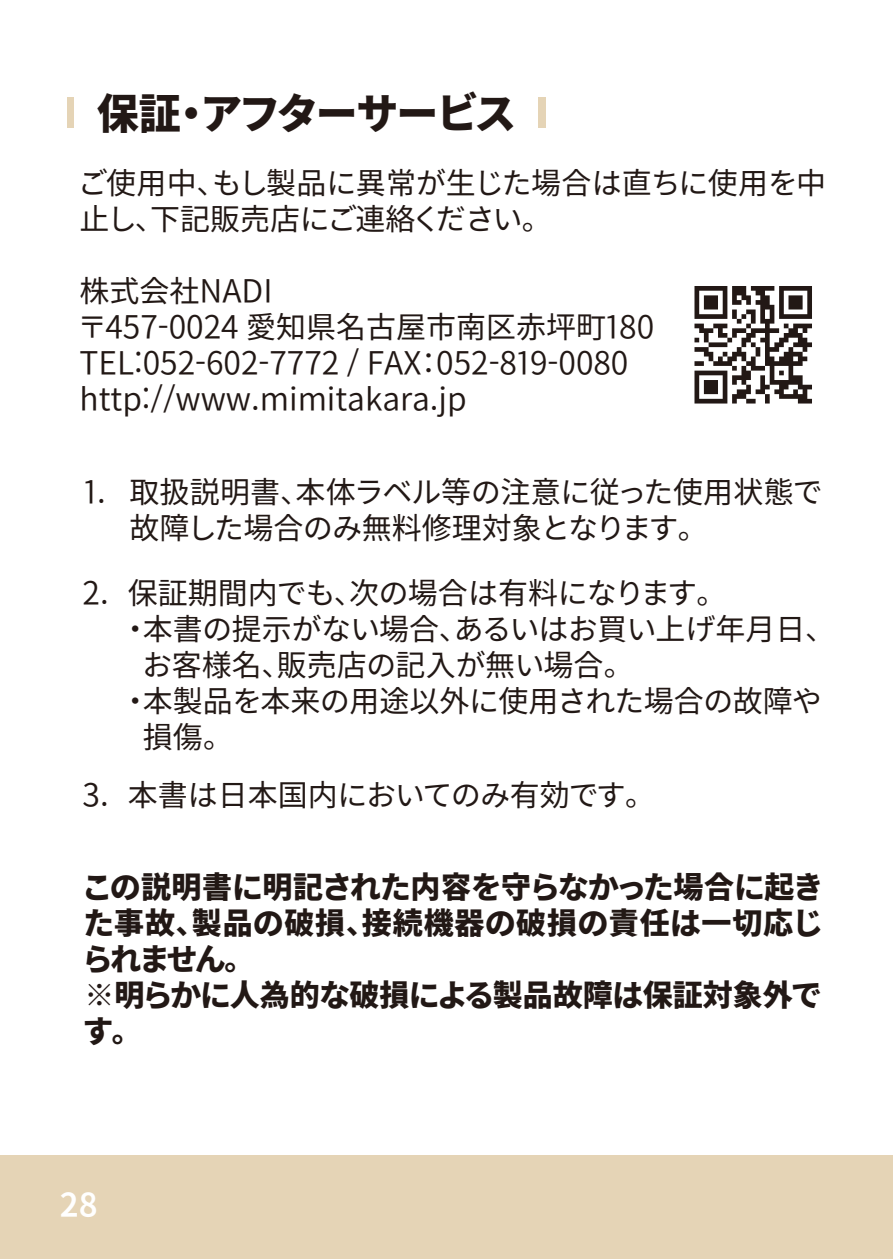
<style>
.page{position:relative;width:893px;height:1259px;background:#fff}
.page>*{position:absolute;margin:0;border:0;box-sizing:border-box;transform-origin:0 0}
.t1{font:42px "Gen Ei Gothic P H";color:#221815}
.t2{font:30px/36px "Gen Ei Gothic P R";color:#221815}
.t3{font:30px/36px "Gen Ei Gothic P H KL";letter-spacing:.02em;color:#221815}
.t4{font:30px "Gen Ei Gothic P B";color:#fff}
</style>
<div class="page">
<svg style="left:694px;top:286px;width:118px;height:117px"></svg>
<div style="left:67px;top:97px;width:7px;height:30px;background:#e5d4b6"></div>
<div style="left:539px;top:97px;width:7px;height:30px;background:#e5d4b6"></div>
<div style="left:0;top:1156px;width:893px;height:103px;background:#e5d4b6"></div>
<h1 class="t1" style="left:97px;top:82px;width:420px">保証・アフターサービス</h1>
<p class="t2" style="left:80px;top:164px;width:748px">ご使用中、もし製品に異常が生じた場合は直ちに使用を中止し、下記販売店にご連絡ください。</p>
<p class="t2" style="left:80px;top:272px;width:576px">株式会社NADI<br>〒457-0024 愛知県名古屋市南区赤坪町180<br>TEL:052-602-7772 / FAX：052-819-0080 http://www.mimitakara.jp</p>
<p class="t2" style="left:84px;top:474px;width:23px">1.</p>
<p class="t2" style="left:83px;top:574px;width:28px">2.</p>
<p class="t2" style="left:129px;top:474px;width:694px">取扱説明書、本体ラベル等の注意に従った使用状態で故障した場合のみ無料修理対象となります。</p>
<p class="t2" style="left:128px;top:574px;width:585px">保証期間内でも、次の場合は有料になります。</p>
<p class="t2" style="left:128px;top:610px;width:694px">・本書の提示がない場合、あるいはお買い上げ年月日、</p>
<p class="t2" style="left:143px;top:646px;width:477px">お客様名、販売店の記入が無い場合。</p>
<p class="t2" style="left:128px;top:682px;width:694px">・本製品を本来の用途以外に使用された場合の故障や</p>
<p class="t2" style="left:143px;top:718px;width:77px">損傷。</p>
<p class="t2" style="left:83px;top:777px;width:559px">3. 本書は日本国内においてのみ有効です。</p>
<p class="t3" style="left:85px;top:869px;width:738px">この説明書に明記された内容を守らなかった場合に起きた事故、製品の破損、接続機器の破損の責任は一切応じられません。<br>※明らかに人為的な破損による製品故障は保証対象外です。</p>
<p class="t4" style="left:60px;top:1182px;width:39px">28</p>
</div>
